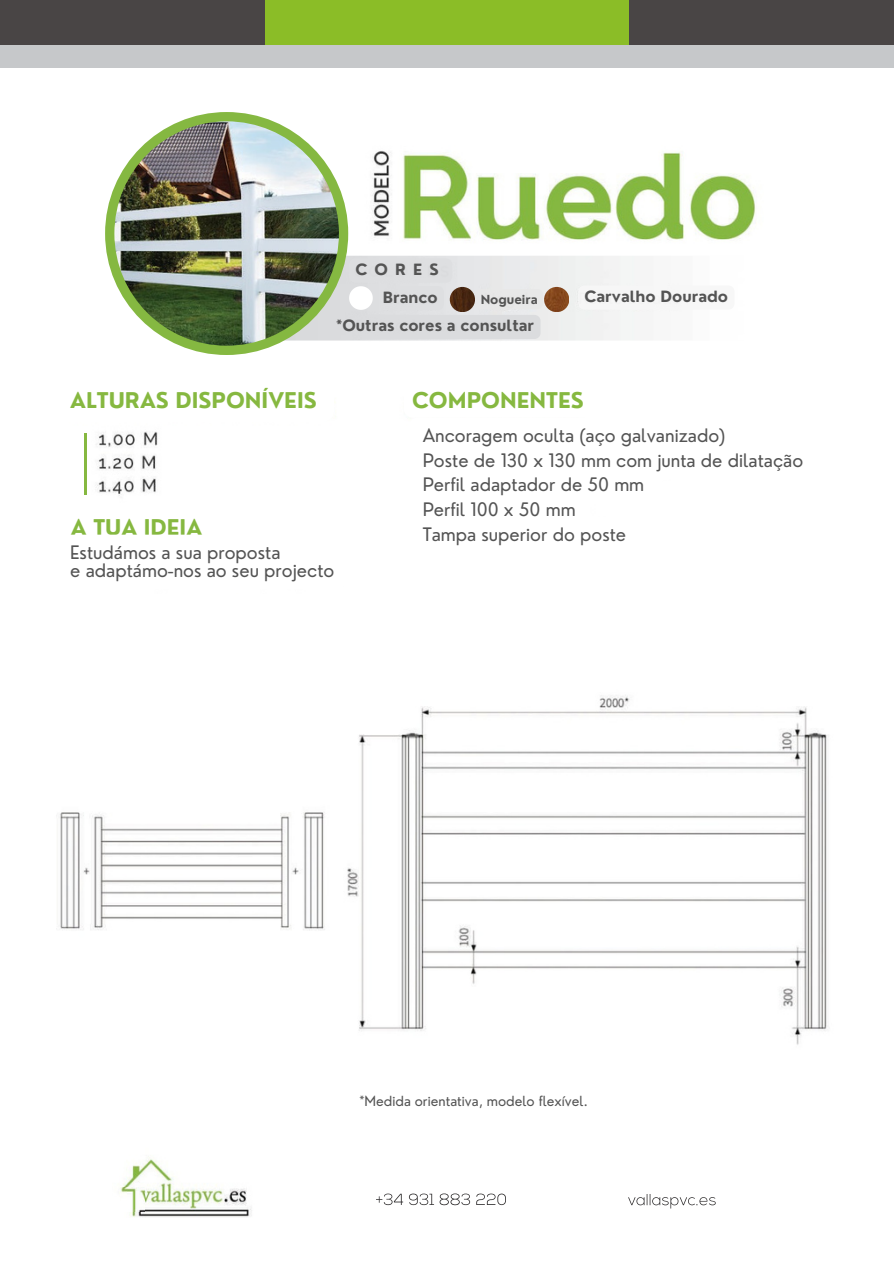
<style>
.page{position:relative;width:894px;height:1264px;background:#fff}
.page>*{position:absolute;margin:0;border:0;box-sizing:border-box;transform-origin:0 0}
.t1{font:700 21.15px "Nourd";color:#86b840}
.t2{font:18.15px/24.8px "Nourd";color:#545454}
.t3{font:700 15.15px/27.6px "Nourd";color:#545454;text-align:right}
.t4{font:13.65px "Nourd";color:#545454}
.t5{font:700 12.15px "Nourd";color:#545454}
</style>
<div class="page">
<img style="left:0;top:67px;width:893px;height:1150px">
<hr style="left:84px;top:433px;width:3px;height:61px;background:#86b840">
<div style="left:0;top:14px;width:893px;height:53px;background:#c6c8ca"></div>
<div style="left:0;top:0;width:893px;height:44px;background:#494545"></div>
<div style="left:265px;top:0;width:363px;height:45px;background:#8bbd27"></div>
<img style="left:628px;top:1193px;width:87px;height:15px">
<img style="left:376px;top:1193px;width:130px;height:12px">
<img style="left:120px;top:1187px;width:24px;height:24px">
<img style="left:127px;top:1191px;width:11px;height:17px">
<img style="left:261px;top:256px;width:500px;height:84px;border-radius:7px">
<img style="left:449px;top:287px;width:25px;height:25px;border-radius:50%">
<img style="left:544px;top:287px;width:24px;height:25px;border-radius:50%">
<img style="left:105px;top:112px;width:243px;height:243px">
<svg style="left:349px;top:258px;width:103px;height:52px;background:#e0e1e2"></svg>
<div style="left:376px;top:286px;width:68px;height:24px;background:#dedfe1;border-radius:6px"></div>
<svg style="left:475px;top:289px;width:67px;height:20px"></svg>
<div style="left:578px;top:285px;width:156px;height:24px;background:#f6f6f6"></div>
<div style="left:330px;top:315px;width:210px;height:24px;background:#dbdcde;border-radius:6px"></div>
<div style="left:53px;top:378px;width:281px;height:44px;background:#fff;border-radius:11px"></div>
<div style="left:403px;top:382px;width:189px;height:36px;background:#fff;border-radius:9px"></div>
<svg style="left:54px;top:505px;width:165px;height:44px"></svg>
<div style="left:56px;top:534px;width:293px;height:55px;background:#fff;border-radius:14px"></div>
<svg style="left:408px;top:417px;width:409px;height:136px"></svg>
<svg style="left:348px;top:1088px;width:251px;height:28px"></svg>
<p class="t3" style="left:355px;top:255px;width:85px">CORES<br>Branco</p>
<p class="t5" style="left:480px;top:291px;width:59px">Nogueira</p>
<p class="t3" style="left:584px;top:282px;width:145px">Carvalho Dourado</p>
<p class="t3" style="left:336px;top:312px;width:199px">*Outras cores a consultar</p>
<p class="t1" style="left:70px;top:387px;width:248px">ALTURAS DISPONÍVEIS</p>
<p class="t1" style="left:412px;top:387px;width:173px">COMPONENTES</p>
<p class="t1" style="left:71px;top:514px;width:133px">A TUA IDEIA</p>
<p class="t2" style="left:70px;top:543px;width:265px;line-height:18px">Estudámos a sua proposta<br>e adaptámo-nos ao seu projecto</p>
<p class="t2" style="left:422px;top:422px;width:382px">Ancoragem oculta (aço galvanizado)<br>Poste de 130 x 130 mm com junta de dilatação<br>Perfil adaptador de 50 mm<br>Perfil 100 x 50 mm<br>Tampa superior do poste</p>
<p class="t4" style="left:359px;top:1092px;width:230px">*Medida orientativa, modelo flexível.</p>
</div>
